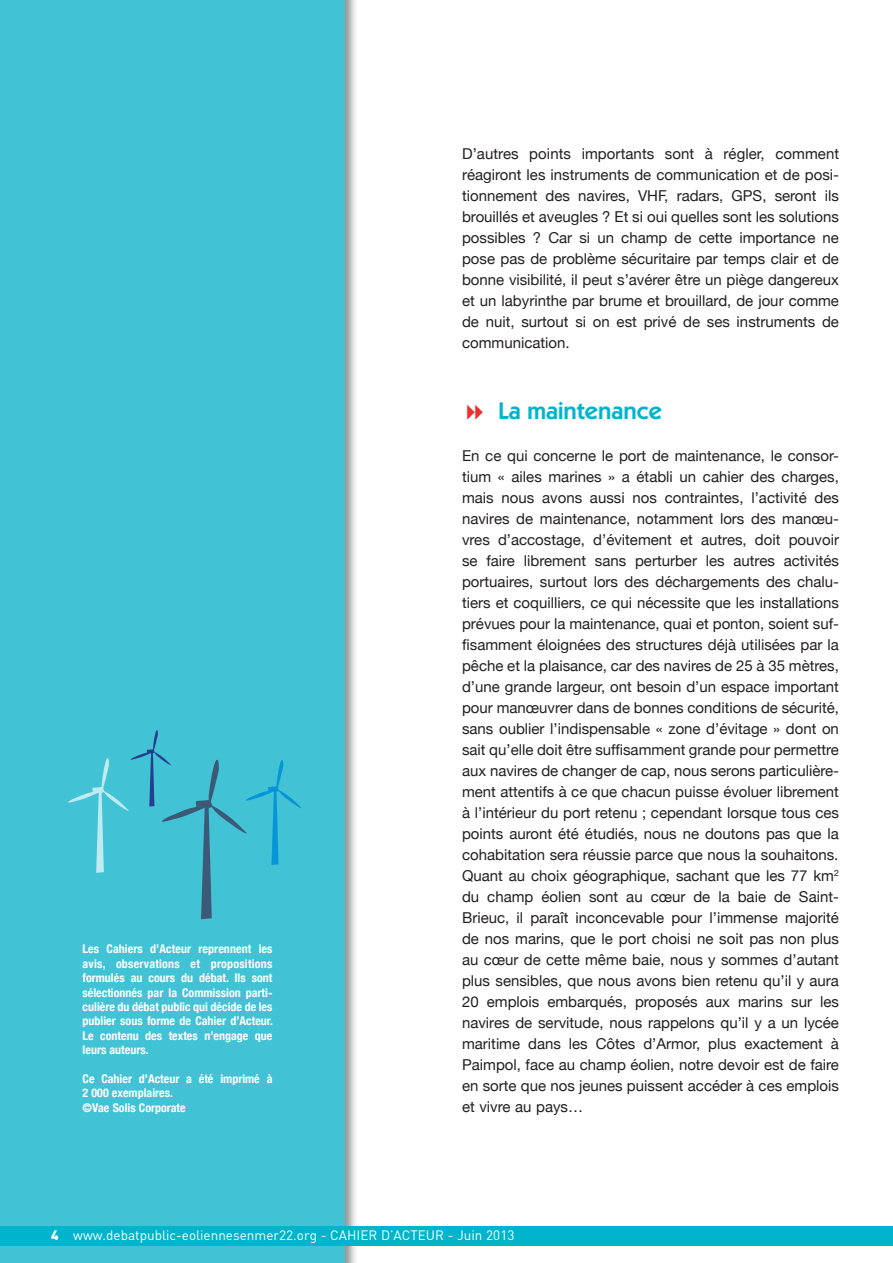
<style>
.page{position:relative;width:893px;height:1263px;background:#fff}
.page>*{position:absolute;margin:0;border:0;box-sizing:border-box;transform-origin:0 0}
.t1{font:600 24px "Itc Kabel";color:#00b5cb}
.t2{font:15px/21px "Helvetica Neue";color:#231f20;text-align:justify}
.t3{font:13.5px "DIN";color:#fff}
.t4{font:700 condensed 12px/14.4px "Helvetica Neue";color:#fff;text-align:justify}
.s1{font-weight:900}
</style>
<div class="page">
<div style="left:0;top:0;width:359px;height:1263px;background:#231f20;opacity:.5"></div>
<div style="left:0;top:0;width:344px;height:1263px;background:#41c2d5"></div>
<div style="left:0;top:1226px;width:893px;height:20px;background:#00b5cb"></div>
<svg style="left:68px;top:730px;width:233px;height:189px"></svg>
<p class="t4" style="left:83px;top:942px;width:192px">Les Cahiers d’Acteur reprennent les avis, observations et propositions formulés au cours du débat. Ils sont sélectionnés par la Commission parti&shy;culière du débat public qui décide de les publier sous forme de Cahier d’Acteur.<br>Le contenu des textes n’engage que leurs auteurs.</p>
<p class="t4" style="left:83px;top:1071px;width:191px;text-align:left">Ce Cahier d’Acteur a été imprimé à<br>2 000 exemplaires.<br>©Vae Solis Corporate</p>
<p class="t2" style="left:462px;top:143px;width:379px">D’autres points importants sont à régler, comment réagiront les instruments de communication et de posi&shy;tionnement des navires, VHF, radars, GPS, seront ils brouillés et aveugles ? Et si oui quelles sont les solutions possibles ? Car si un champ de cette importance ne pose pas de problème sécuritaire par temps clair et de bonne visibilité, il peut s’avérer être un piège dangereux et un labyrinthe par brume et brouillard, de jour comme de nuit, surtout si on est privé de ses instruments de communication.</p>
<h1 class="t1" style="left:498px;top:396px;width:166px">La maintenance</h1>
<p class="t2" style="left:462px;top:445px;width:378px">En ce qui concerne le port de maintenance, le consor&shy;tium « ailes marines » a établi un cahier des charges, mais nous avons aussi nos contraintes, l’activité des navires de maintenance, notamment lors des manœu&shy;vres d’accostage, d’évitement et autres, doit pouvoir se faire librement sans perturber les autres activités portuaires, surtout lors des déchargements des chalu&shy;tiers et coquilliers, ce qui nécessite que les installations prévues pour la maintenance, quai et ponton, soient suf&shy;fisamment éloignées des structures déjà utilisées par la pêche et la plaisance, car des navires de 25 à 35 mètres, d’une grande largeur, ont besoin d’un espace important pour manœuvrer dans de bonnes conditions de sécurité, sans oublier l’indispensable « zone d’évitage » dont on sait qu’elle doit être suffisamment grande pour permettre aux navires de changer de cap, nous serons particulière&shy;ment attentifs à ce que chacun puisse évoluer librement à l’intérieur du port retenu ; cependant lorsque tous ces points auront été étudiés, nous ne doutons pas que la cohabitation sera réussie parce que nous la souhaitons.<br>Quant au choix géographique, sachant que les 77 km<sup>2 </sup>du champ éolien sont au cœur de la baie de Saint-Brieuc, il paraît inconcevable pour l’immense majorité de nos marins, que le port choisi ne soit pas non plus au cœur de cette même baie, nous y sommes d’autant plus sensibles, que nous avons bien retenu qu’il y aura 20 emplois embarqués, proposés aux marins sur les navires de servitude, nous rappelons qu’il y a un lycée maritime dans les Côtes d’Armor, plus exactement à Paimpol, face au champ éolien, notre devoir est de faire en sorte que nos jeunes puissent accéder à ces emplois et vivre au pays…</p>
<p class="t3" style="left:51px;top:1227px;width:465px"><span class="s1">4</span> www.debatpublic-eoliennesenmer22.org - CAHIER D’ACTEUR - Juin 2013</p>
</div>
